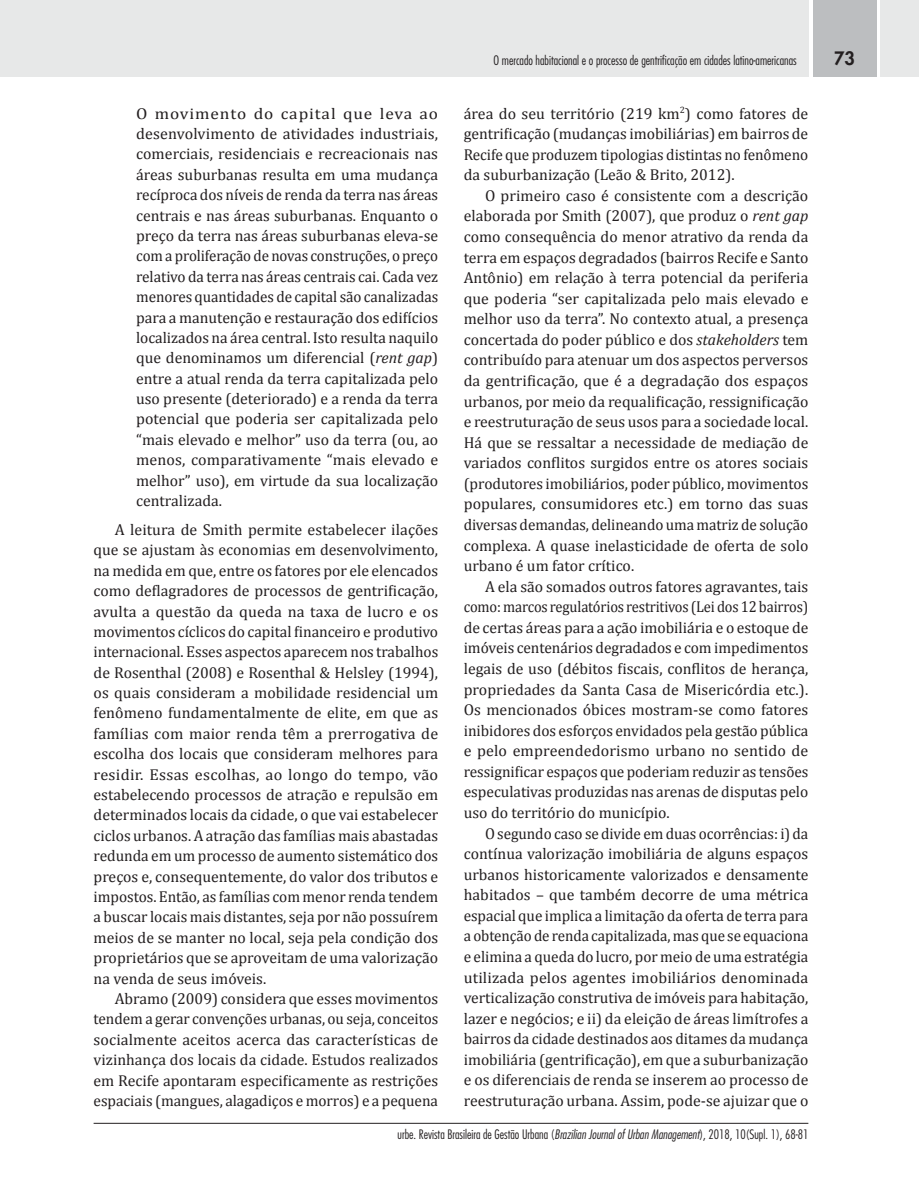
<style>
.page{position:relative;width:919px;height:1191px;background:#fff}
.page>*{position:absolute;margin:0;border:0;box-sizing:border-box;transform-origin:0 0}
.t1{font:800 18px "Futura Std";color:#231f20}
.Paragraph{font:15.75px/20.5px "Cambria";color:#231f20;text-align:justify}
.Paragraph-2{font:15.75px/20.4px "Cambria";color:#231f20;text-align:justify;scale:1.1 1}
.Paragraph-3{font:15.75px/20.5px "Cambria";color:#231f20;text-align:justify;scale:.96 1}
.t2{font:300 condensed 12.75px "Futura Std";color:#231f20}
.s1{font-style:italic}
</style>
<div class="page">
<div style="left:0;top:0;width:808px;height:77px;background:#e7e8e8"></div>
<div style="left:812px;top:0;width:64px;height:77px;background:#bcbec0"></div>
<div style="left:880px;top:0;width:38px;height:77px;background:#e7e8e8"></div>
<hr style="left:94px;top:1123px;width:714px;height:1px;background:#231f20">
<p class="Paragraph-2" style="left:136px;top:103px;width:276px">O movimento do capital que leva ao desenvolvimento de atividades industriais, comerciais, residenciais e recreacionais nas áreas suburbanas resulta em uma mudança recíproca dos níveis de renda da terra nas áreas centrais e nas áreas suburbanas. Enquanto o preço da terra nas áreas suburbanas eleva-se com a proliferação de novas construções, o preço relativo da terra nas áreas centrais cai. Cada vez menores quantidades de capital são canalizadas para a manutenção e restauração dos edifícios localizados na área central. Isto resulta naquilo que denominamos um diferencial (<span class="s1">rent gap</span>) entre a atual renda da terra capitalizada pelo uso presente (deteriorado) e a renda da terra potencial que poderia ser capitalizada pelo “mais elevado e melhor” uso da terra (ou, ao menos, comparativamente “mais elevado e melhor” uso), em virtude da sua localização centralizada.</p>
<p class="Paragraph" style="left:94px;top:519px;width:346px;text-indent:21px">A leitura de Smith permite estabelecer ilações que se ajustam às economias em desenvolvimento, na medida em que, entre os fatores por ele elencados como deflagradores de processos de gentrificação, avulta a questão da queda na taxa de lucro e os movimentos cíclicos do capital financeiro e produtivo internacional. Esses aspectos aparecem nos trabalhos de Rosenthal (2008) e Rosenthal &amp; Helsley (1994), os quais consideram a mobilidade residencial um fenômeno fundamentalmente de elite, em que as famílias com maior renda têm a prerrogativa de escolha dos locais que consideram melhores para residir. Essas escolhas, ao longo do tempo, vão estabelecendo processos de atração e repulsão em determinados locais da cidade, o que vai estabelecer ciclos urbanos. A atração das famílias mais abastadas redunda em um processo de aumento sistemático dos preços e, consequentemente, do valor dos tributos e impostos. Então, as famílias com menor renda tendem a buscar locais mais distantes, seja por não possuírem meios de se manter no local, seja pela condição dos proprietários que se aproveitam de uma valorização na venda de seus imóveis.</p>
<p class="Paragraph" style="left:94px;top:988px;width:346px;text-indent:21px">Abramo (2009) considera que esses movimentos tendem a gerar convenções urbanas, ou seja, conceitos socialmente aceitos acerca das características de vizinhança dos locais da cidade. Estudos realizados em Recife apontaram especificamente as restrições espaciais (mangues, alagadiços e morros) e a pequena</p>
<p class="t2" style="left:493px;top:53px;width:304px">O mercado habitacional e o processo de gentrificação em cidades latino-americanas</p>
<p class="t1" style="left:834px;top:47px;width:22px">73</p>
<p class="Paragraph" style="left:463px;top:103px;width:346px">área do seu território (219 km<sup>2</sup>) como fatores de gentrificação (mudanças imobiliárias) em bairros de Recife que produzem tipologias distintas no fenômeno da suburbanização (Leão &amp; Brito, 2012).</p>
<p class="Paragraph" style="left:463px;top:185px;width:346px;text-indent:21px">O primeiro caso é consistente com a descrição elaborada por Smith (2007), que produz o <span class="s1">rent gap </span>como consequência do menor atrativo da renda da terra em espaços degradados (bairros Recife e Santo Antônio) em relação à terra potencial da periferia que poderia “ser capitalizada pelo mais elevado e melhor uso da terra”. No contexto atual, a presença concertada do poder público e dos <span class="s1">stakeholders</span> tem contribuído para atenuar um dos aspectos perversos da gentrificação, que é a degradação dos espaços urbanos, por meio da requalificação, ressignificação e reestruturação de seus usos para a sociedade local.<br>Há que se ressaltar a necessidade de mediação de variados conflitos surgidos entre os atores sociais (produtores imobiliários, poder público, movimentos populares, consumidores etc.) em torno das suas diversas demandas, delineando uma matriz de solução complexa. A quase inelasticidade de oferta de solo urbano é um fator crítico.</p>
<p class="Paragraph" style="left:463px;top:576px;width:346px;text-indent:21px">A ela são somados outros fatores agravantes, tais como: marcos regulatórios restritivos (Lei dos 12 bairros) de certas áreas para a ação imobiliária e o estoque de imóveis centenários degradados e com impedimentos legais de uso (débitos fiscais, conflitos de herança, propriedades da Santa Casa de Misericórdia etc.).<br>Os mencionados óbices mostram-se como fatores inibidores dos esforços envidados pela gestão pública e pelo empreendedorismo urbano no sentido de ressignificar espaços que poderiam reduzir as tensões especulativas produzidas nas arenas de disputas pelo uso do território do município.</p>
<p class="Paragraph-3" style="left:463px;top:823px;width:360px;text-indent:21px">O segundo caso se divide em duas ocorrências: i) da contínua valorização imobiliária de alguns espaços urbanos historicamente valorizados e densamente habitados – que também decorre de uma métrica espacial que implica a limitação da oferta de terra para a obtenção de renda capitalizada, mas que se equaciona e elimina a queda do lucro, por meio de uma estratégia utilizada pelos agentes imobiliários denominada verticalização construtiva de imóveis para habitação, lazer e negócios; e ii) da eleição de áreas limítrofes a bairros da cidade destinados aos ditames da mudança imobiliária (gentrificação), em que a suburbanização e os diferenciais de renda se inserem ao processo de reestruturação urbana. Assim, pode-se ajuizar que o</p>
<p class="t2" style="left:397px;top:1126px;width:412px">urbe. Revista Brasileira de Gestão Urbana (<span class="s1">Brazilian Journal of Urban Management</span>), 2018, 10(Supl. 1), 68-81</p>
</div>
